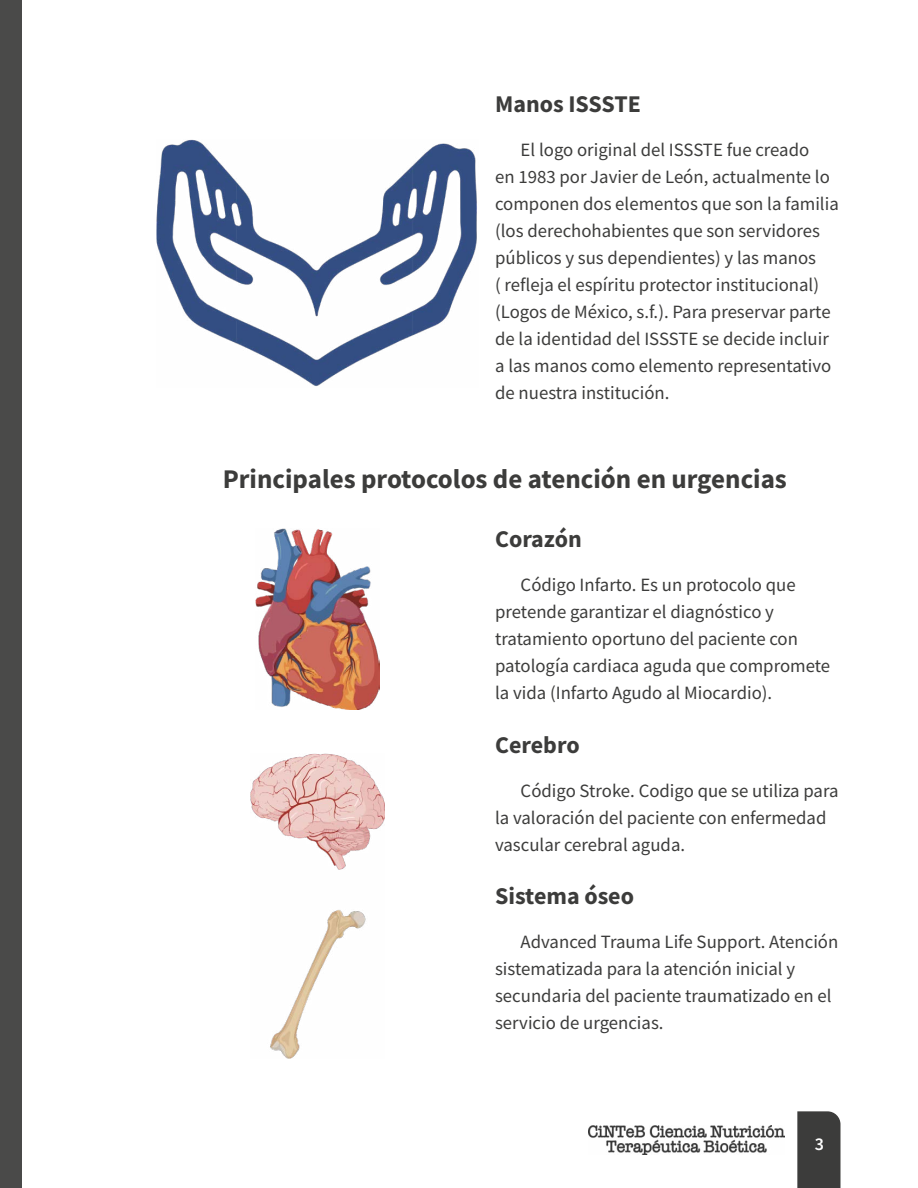
<style>
.page{position:relative;width:918px;height:1188px;background:#fff}
.page>*{position:absolute;margin:0;border:0;box-sizing:border-box;transform-origin:0 0}
.t1{font:700 27px "Source Sans Pro";color:#3c3c3b}
.t2{font:700 24px "Source Sans Pro";color:#3c3c3b}
.t3{font:18.75px/27px "Source Sans Pro";color:#3c3c3b}
.t4{font:600 18px "Source Sans Pro";color:#fff}
</style>
<div class="page">
<div style="left:0;top:0;width:21px;height:1188px;background:#4a4a49"></div>
<div style="left:797px;top:1111px;width:44px;height:77px;background:#3c3c3b"></div>
<img style="left:589px;top:1125px;width:196px;height:29px">
<img style="left:156px;top:139px;width:321px;height:247px">
<img style="left:255px;top:529px;width:125px;height:180px">
<img style="left:251px;top:754px;width:133px;height:305px">
<p class="t2" style="left:495px;top:87px;width:147px">Manos ISSSTE</p>
<p class="t3" style="left:495px;top:136px;width:345px;text-indent:26px">El logo original del ISSSTE fue creado<br>en 1983 por Javier de León, actualmente lo componen dos elementos que son la familia (los derechohabientes que son servidores públicos y sus dependientes) y las manos<br>( refleja el espíritu protector institucional) (Logos de México, s.f.). Para preservar parte de la identidad del ISSSTE se decide incluir a las manos como elemento representativo de nuestra institución.</p>
<h1 class="t1" style="left:223px;top:460px;width:566px">Principales protocolos de atención en urgencias</h1>
<p class="t2" style="left:495px;top:523px;width:88px">Corazón</p>
<p class="t3" style="left:495px;top:571px;width:337px;text-indent:26px">Código Infarto. Es un protocolo que pretende garantizar el diagnóstico y tratamiento oportuno del paciente con patología cardiaca aguda que compromete la vida (Infarto Agudo al Miocardio).</p>
<p class="t2" style="left:495px;top:728px;width:86px">Cerebro</p>
<p class="t3" style="left:495px;top:777px;width:345px;text-indent:26px">Código Stroke. Codigo que se utiliza para la valoración del paciente con enfermedad vascular cerebral aguda.</p>
<p class="t2" style="left:495px;top:880px;width:140px">Sistema óseo</p>
<p class="t3" style="left:495px;top:928px;width:345px;text-indent:26px">Advanced Trauma Life Support. Atención sistematizada para la atención inicial y secundaria del paciente traumatizado en el servicio de urgencias.</p>
<p class="t4" style="left:815px;top:1132px;width:11px">3</p>
</div>
